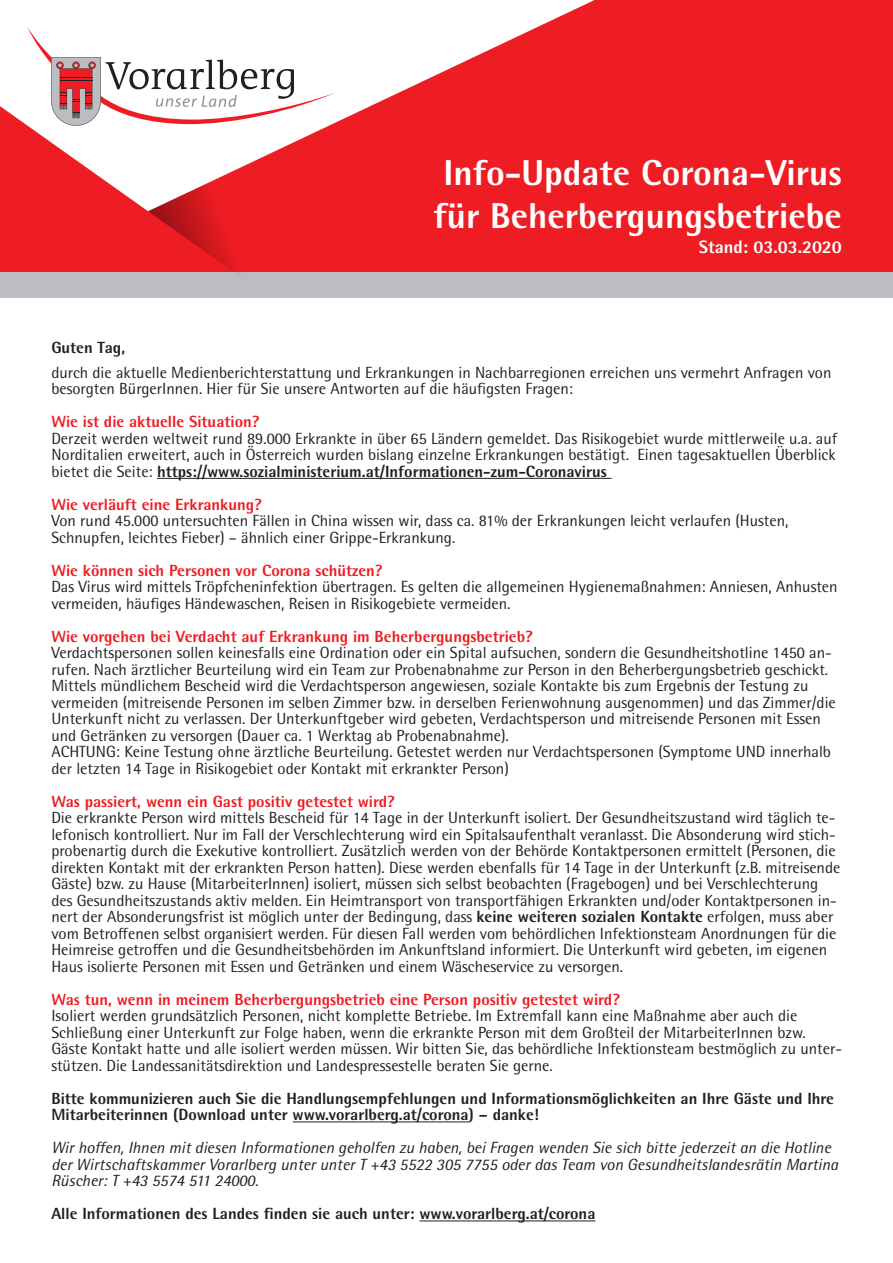
<style>
.page{position:relative;width:893px;height:1263px;background:#fff}
.page>*{position:absolute;margin:0;border:0;box-sizing:border-box;transform-origin:0 0}
.t1{font:800 36px/43.2px "Rotis Semi Sans Pro";color:#fff}
.t2{font:800 18px "Rotis Semi Sans Pro";color:#fff}
.t3{font:16.2px/16.5px "Rotis Semi Sans Pro";color:#231f20}
.t4{font:800 16.2px "Rotis Semi Sans Pro";color:#ee1d23}
.t5{font:800 16.2px/16.5px "Rotis Semi Sans Pro";color:#231f20}
.t6{font:italic 16.2px/16.5px "Rotis Semi Sans Pro";color:#231f20}
.s1{font-weight:800}
</style>
<div class="page">
<div style="left:0;top:0;width:893px;height:285px;background:#ee1d23"></div>
<div style="left:0;top:272px;width:893px;height:26px;background:#bcbdc0"></div>
<svg style="left:0;top:0;width:595px;height:211px"></svg>
<svg style="left:148px;top:141px;width:149px;height:131px"></svg>
<svg style="left:27px;top:27px;width:310px;height:99px;background:#ecdedf"></svg>
<hr style="left:157px;top:478px;width:455px;height:1px;background:#231f20">
<hr style="left:293px;top:1121px;width:176px;height:1px;background:#231f20">
<hr style="left:419px;top:1220px;width:176px;height:1px;background:#231f20">
<h1 class="t1" style="left:433px;top:150px;width:410px">Info-Update Corona-Virus für Beherbergungsbetriebe</h1>
<p class="t2" style="left:699px;top:236px;width:145px">Stand: 03.03.2020</p>
<p class="t5" style="left:51px;top:339px;width:75px">Guten Tag,</p>
<p class="t3" style="left:51px;top:364px;width:782px">durch die aktuelle Medienberichterstattung und Erkrankungen in Nachbarregionen erreichen uns vermehrt Anfragen von besorgten BürgerInnen. Hier für Sie unsere Antworten auf die häufigsten Fragen:</p>
<p class="t4" style="left:51px;top:411px;width:209px">Wie ist die aktuelle Situation?</p>
<p class="t3" style="left:51px;top:430px;width:787px;text-align:justify">Derzeit werden weltweit rund 89.000 Erkrankte in über 65 Ländern gemeldet. Das Risikogebiet wurde mittlerweile u.a. auf Norditalien erweitert, auch in Österreich wurden bislang einzelne Erkrankungen bestätigt. Einen tagesaktuellen Überblick bietet die Seite: <span class="s1">https://www.sozialministerium.at/Informationen-zum-Coronavirus</span></p>
<p class="t4" style="left:51px;top:494px;width:212px">Wie verläuft eine Erkrankung?</p>
<p class="t3" style="left:51px;top:513px;width:739px">Von rund 45.000 untersuchten Fällen in China wissen wir, dass ca. 81% der Erkrankungen leicht verlaufen (Husten,<br>Schnupfen, leichtes Fieber) – ähnlich einer Grippe-Erkrankung.</p>
<p class="t4" style="left:51px;top:560px;width:333px">Wie können sich Personen vor Corona schützen?</p>
<p class="t3" style="left:51px;top:579px;width:788px">Das Virus wird mittels Tröpfcheninfektion übertragen. Es gelten die allgemeinen Hygienemaßnahmen: Anniesen, Anhusten vermeiden, häufiges Händewaschen, Reisen in Risikogebiete vermeiden.</p>
<p class="t4" style="left:51px;top:626px;width:483px">Wie vorgehen bei Verdacht auf Erkrankung im Beherbergungsbetrieb?</p>
<p class="t3" style="left:51px;top:645px;width:786px">Verdachtspersonen sollen keinesfalls eine Ordination oder ein Spital aufsuchen, sondern die Gesundheitshotline 1450 an&shy;rufen. Nach ärztlicher Beurteilung wird ein Team zur Probenabnahme zur Person in den Beherbergungsbetrieb geschickt.<br>Mittels mündlichem Bescheid wird die Verdachtsperson angewiesen, soziale Kontakte bis zum Ergebnis der Testung zu vermeiden (mitreisende Personen im selben Zimmer bzw. in derselben Ferienwohnung ausgenommen) und das Zimmer/die Unterkunft nicht zu verlassen. Der Unterkunftgeber wird gebeten, Verdachtsperson und mitreisende Personen mit Essen und Getränken zu versorgen (Dauer ca. 1 Werktag ab Probenabnahme).<br>ACHTUNG: Keine Testung ohne ärztliche Beurteilung. Getestet werden nur Verdachtspersonen (Symptome UND innerhalb der letzten 14 Tage in Risikogebiet oder Kontakt mit erkrankter Person)</p>
<p class="t4" style="left:51px;top:791px;width:345px">Was passiert, wenn ein Gast positiv getestet wird?</p>
<p class="t3" style="left:51px;top:810px;width:790px">Die erkrankte Person wird mittels Bescheid für 14 Tage in der Unterkunft isoliert. Der Gesundheitszustand wird täglich te&shy;lefonisch kontrolliert. Nur im Fall der Verschlechterung wird ein Spitalsaufenthalt veranlasst. Die Absonderung wird stich&shy;probenartig durch die Exekutive kontrolliert. Zusätzlich werden von der Behörde Kontaktpersonen ermittelt (Personen, die direkten Kontakt mit der erkrankten Person hatten). Diese werden ebenfalls für 14 Tage in der Unterkunft (z.B. mitreisende Gäste) bzw. zu Hause (MitarbeiterInnen) isoliert, müssen sich selbst beobachten (Fragebogen) und bei Verschlechterung des Gesundheitszustands aktiv melden. Ein Heimtransport von transportfähigen Erkrankten und/oder Kontaktpersonen in&shy;nert der Absonderungsfrist ist möglich unter der Bedingung, dass <span class="s1">keine weiteren sozialen Kontakte</span> erfolgen, muss aber vom Betroffenen selbst organisiert werden. Für diesen Fall werden vom behördlichen Infektionsteam Anordnungen für die Heimreise getroffen und die Gesundheitsbehörden im Ankunftsland informiert. Die Unterkunft wird gebeten, im eigenen Haus isolierte Personen mit Essen und Getränken und einem Wäscheservice zu versorgen.</p>
<p class="t4" style="left:51px;top:989px;width:570px">Was tun, wenn in meinem Beherbergungsbetrieb eine Person positiv getestet wird?</p>
<p class="t3" style="left:51px;top:1008px;width:792px">Isoliert werden grundsätzlich Personen, nicht komplette Betriebe. Im Extremfall kann eine Maßnahme aber auch die Schließung einer Unterkunft zur Folge haben, wenn die erkrankte Person mit dem Großteil der MitarbeiterInnen bzw.<br>Gäste Kontakt hatte und alle isoliert werden müssen. Wir bitten Sie, das behördliche Infektionsteam bestmöglich zu unter&shy;stützen. Die Landessanitätsdirektion und Landespressestelle beraten Sie gerne.</p>
<p class="t5" style="left:51px;top:1090px;width:784px">Bitte kommunizieren auch Sie die Handlungsempfehlungen und Informationsmöglichkeiten an Ihre Gäste und Ihre<br>Mitarbeiterinnen (Download unter www.vorarlberg.at/corona) – danke!</p>
<p class="t6" style="left:51px;top:1139px;width:788px">Wir hoffen, Ihnen mit diesen Informationen geholfen zu haben, bei Fragen wenden Sie sich bitte jederzeit an die Hotline der Wirtschaftskammer Vorarlberg unter unter T +43 5522 305 7755 oder das Team von Gesundheitslandesrätin Martina<br>Rüscher: T +43 5574 511 24000.</p>
<p class="t5" style="left:51px;top:1205px;width:546px">Alle Informationen des Landes finden sie auch unter: www.vorarlberg.at/corona</p>
</div>
